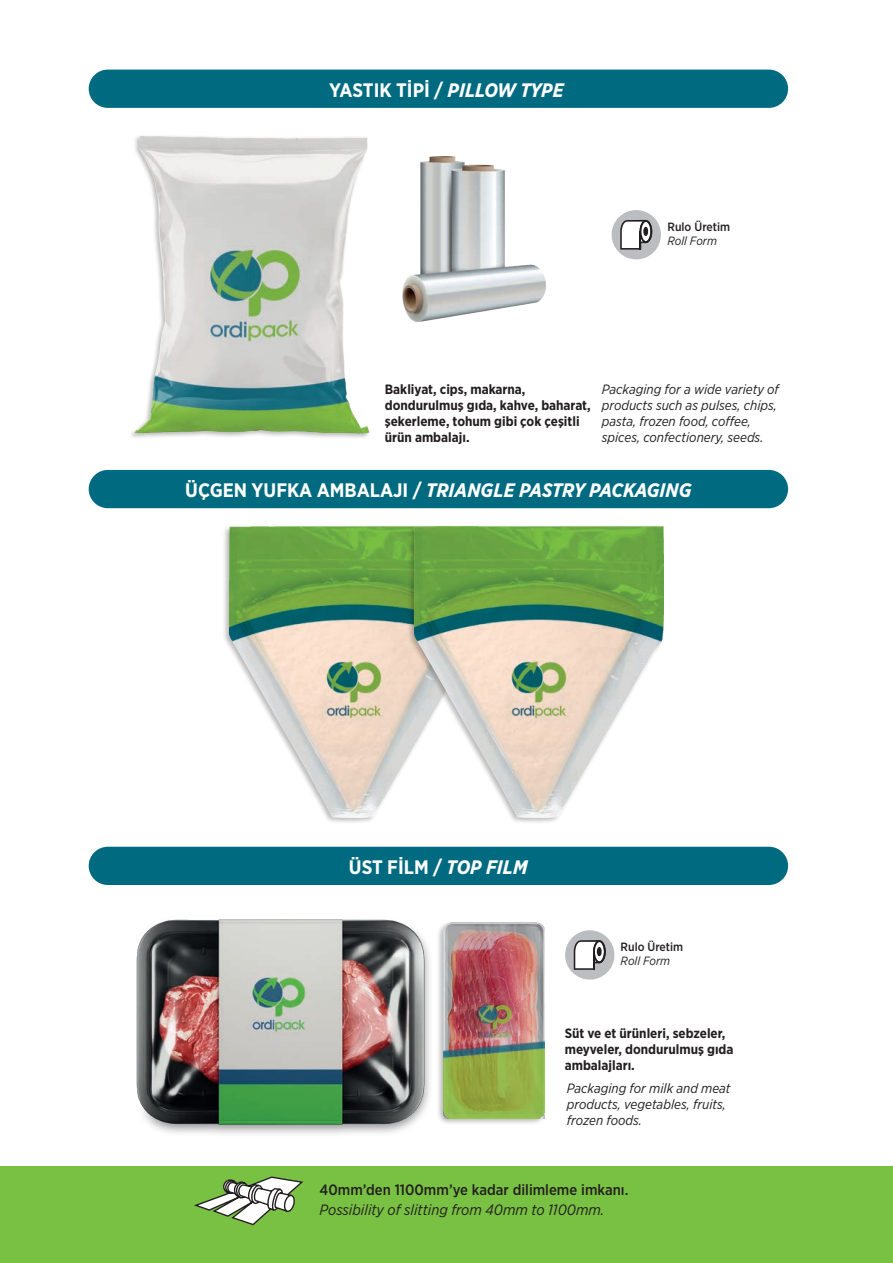
<style>
.page{position:relative;width:893px;height:1263px;background:#fff}
.page>*{position:absolute;margin:0;border:0;box-sizing:border-box;transform-origin:0 0}
.t1{font:italic 700 19.5px "Gotham Narrow";color:#fff}
.t2{font:700 19.5px "Gotham Narrow";color:#fff}
.t3{font:500 15px "Gotham Narrow";color:#231f20}
.t4{font:italic 15px "Gotham Narrow";color:#231f20}
.t5{font:italic 13.5px/16.2px "Gotham Narrow";color:#231f20}
.t6{font:700 13.5px/16.2px "Gotham Narrow";color:#231f20}
.t7{font:500 12px "Gotham Narrow";color:#231f20}
.t8{font:italic 12px "Gotham Narrow";color:#231f20}
.s1{font-style:italic}
.s2{font-style:normal}
</style>
<div class="page">
<img style="left:403px;top:157px;width:143px;height:165px">
<img style="left:131px;top:136px;width:239px;height:302px">
<div style="left:222px;top:525px;width:258px;height:299px;background:#231f20;opacity:.3"></div>
<img style="left:230px;top:526px;width:177px;height:291px">
<div style="left:407px;top:525px;width:258px;height:299px;background:#231f20;opacity:.3"></div>
<img style="left:415px;top:526px;width:248px;height:291px">
<img style="left:136px;top:919px;width:294px;height:215px">
<div style="left:436px;top:921px;width:110px;height:204px;background:#231f20;opacity:.3"></div>
<img style="left:443px;top:922px;width:101px;height:196px">
<div style="left:89px;top:70px;width:699px;height:38px;background:#006a80;border-radius:19px"></div>
<div style="left:89px;top:470px;width:699px;height:38px;background:#006a80;border-radius:19px"></div>
<div style="left:89px;top:847px;width:699px;height:38px;background:#006a80;border-radius:19px"></div>
<div style="left:612px;top:210px;width:49px;height:49px;background:#bcbdc0;border-radius:50%"></div>
<svg style="left:620px;top:220px;width:32px;height:30px"></svg>
<div style="left:565px;top:930px;width:49px;height:50px;background:#bcbdc0;border-radius:50%"></div>
<svg style="left:574px;top:940px;width:32px;height:30px"></svg>
<div style="left:0;top:1166px;width:893px;height:97px;background:#79c142"></div>
<svg style="left:194px;top:1176px;width:110px;height:50px"></svg>
<h1 class="t2" style="left:329px;top:77px;width:236px">YASTIK TİPİ / <span class="s1">PILLOW TYPE</span></h1>
<p class="t7" style="left:667px;top:219px;width:64px">Rulo Üretim</p>
<p class="t8" style="left:667px;top:234px;width:51px">Roll Form</p>
<p class="t6" style="left:385px;top:381px;width:207px">Bakliyat, cips, makarna, dondurulmuş gıda, kahve, baharat, şekerleme, tohum gibi çok çeşitli ürün ambalajı.</p>
<p class="t5" style="left:602px;top:381px;width:179px">Packaging for a wide variety of products such as pulses, chips, pasta, frozen food, coffee, spices, confectionery, seeds.</p>
<h1 class="t1" style="left:185px;top:477px;width:508px"><span class="s2">ÜÇGEN YUFKA AMBALAJI /</span> TRIANGLE PASTRY PACKAGING</h1>
<h1 class="t2" style="left:349px;top:854px;width:180px">ÜST FİLM / <span class="s1">TOP FILM</span></h1>
<p class="t7" style="left:621px;top:939px;width:64px">Rulo Üretim</p>
<p class="t8" style="left:621px;top:954px;width:51px">Roll Form</p>
<p class="t6" style="left:565px;top:1025px;width:170px">Süt ve et ürünleri, sebzeler, meyveler, dondurulmuş gıda ambalajları.</p>
<p class="t5" style="left:567px;top:1079px;width:165px">Packaging for milk and meat products, vegetables, fruits, frozen foods.</p>
<p class="t3" style="left:320px;top:1180px;width:310px">40mm’den 1100mm’ye kadar dilimleme imkanı.</p>
<p class="t4" style="left:320px;top:1200px;width:286px">Possibility of slitting from 40mm to 1100mm.</p>
</div>
